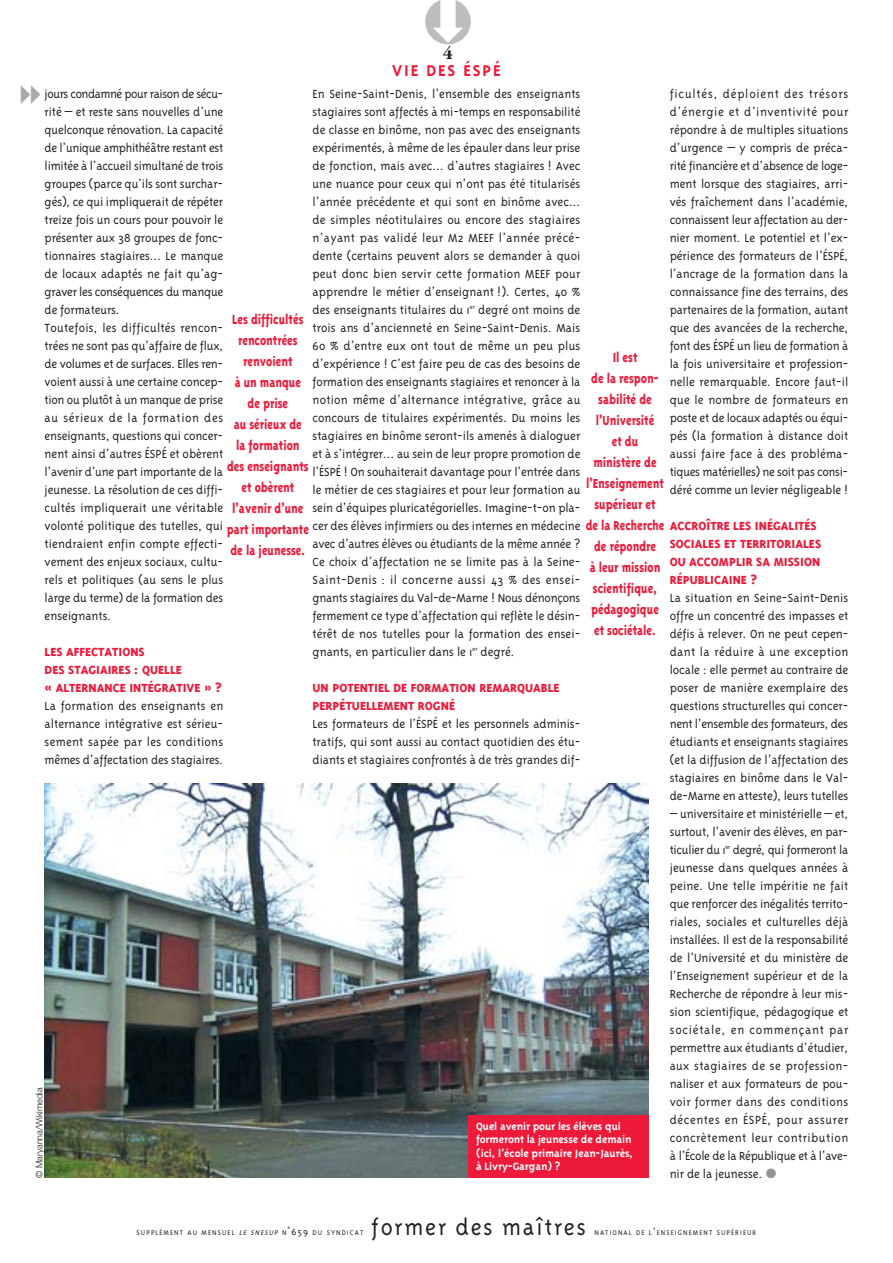
<style>
.page{position:relative;width:893px;height:1263px;background:#fff}
.page>*{position:absolute;margin:0;border:0;box-sizing:border-box;transform-origin:0 0}
.t1{font:300 25.5px "Triplex";letter-spacing:.07em;color:#231f20}
.t2{font:700 18px/16.2px "Triplex";letter-spacing:.1em;color:#ed1a3a;text-align:center}
.t3{font:800 15px/21px "Triplex";color:#ed1a3a;text-align:center;scale:.8 1}
.t4{font:300 13.5px/18px "Triplex";letter-spacing:-.005em;color:#231f20}
.t5{font:700 12px/13.5px "Triplex";letter-spacing:-.01em;color:#fff}
.t6{font:300 9px "Helvetica Neue";color:#231f20}
.t7{font:300 7.8px "Triplex";letter-spacing:.135em;color:#231f20}
.s1{font-family:"Garamond";color:#231f20}
.s2{font-weight:800;color:#ed1a3a}
.s3{color:#939598}
.s4{font-style:italic}
.s5{font-size:10.5px}
</style>
<div class="page">
<img style="left:45px;top:783px;width:603px;height:395px">
<div style="left:468px;top:1115px;width:180px;height:63px;background:#ed1a3a"></div>
<p class="t2" style="left:392px;top:47px;width:110px"><span class="s1">4<br></span>VIE DES ÉSPÉ</p>
<p class="t4" style="left:45px;top:86px;width:180px">jours condamné pour raison de sécu&shy;rité – et reste sans nouvelles d’une quelconque rénovation. La capacité de l’unique amphithéâtre restant est limitée à l’accueil simultané de trois groupes (parce qu’ils sont surchar&shy;gés), ce qui impliquerait de répéter treize fois un cours pour pouvoir le présenter aux 38 groupes de fonc&shy;tionnaires stagiaires… Le manque de locaux adaptés ne fait qu’ag&shy;graver les conséquences du manque de formateurs.<br>Toutefois, les difficultés rencon&shy;trées ne sont pas qu’affaire de flux, de volumes et de surfaces. Elles ren&shy;voient aussi à une certaine concep&shy;tion ou plutôt à un manque de prise au sérieux de la formation des enseignants, questions qui concer&shy;nent ainsi d’autres ÉSPÉ et obèrent l’avenir d’une part importante de la jeunesse. La résolution de ces diffi&shy;cultés impliquerait une véritable volonté politique des tutelles, qui tiendraient enfin compte effecti&shy;vement des enjeux sociaux, cultu&shy;rels et politiques (au sens le plus large du terme) de la formation des enseignants.</p>
<p class="t4" style="left:45px;top:644px;width:180px"><span class="s2">LES AFFECTATIONS<br>DES STAGIAIRES : QUELLE<br>« ALTERNANCE INTÉGRATIVE » ?<br></span>La formation des enseignants en alternance intégrative est sérieu&shy;sement sapée par les conditions mêmes d’affectation des stagiaires.</p>
<p class="t4" style="left:670px;top:86px;width:180px;text-align:justify">ficultés, déploient des trésors d’énergie et d’inventivité pour répondre à de multiples situations d’urgence – y compris de préca&shy;rité financière et d’absence de loge&shy;ment lorsque des stagiaires, arri&shy;vés fraîchement dans l’académie, connaissent leur affectation au der&shy;nier moment. Le potentiel et l’ex&shy;périence des formateurs de l’ÉSPÉ, l’ancrage de la formation dans la connaissance fine des terrains, des partenaires de la formation, autant que des avancées de la recherche, font des ÉSPÉ un lieu de formation à la fois universitaire et profession&shy;nelle remarquable. Encore faut-il que le nombre de formateurs en poste et de locaux adaptés ou équi&shy;pés (la formation à distance doit aussi faire face à des probléma&shy;tiques matérielles) ne soit pas consi&shy;déré comme un levier négligeable !</p>
<p class="t4" style="left:670px;top:518px;width:180px"><span class="s2">ACCROÎTRE LES INÉGALITÉS<br>SOCIALES ET TERRITORIALES<br>OU ACCOMPLIR SA MISSION<br>RÉPUBLICAINE ?<br></span>La situation en Seine-Saint-Denis offre un concentré des impasses et défis à relever. On ne peut cepen&shy;dant la réduire à une exception locale : elle permet au contraire de poser de manière exemplaire des questions structurelles qui concer&shy;nent l’ensemble des formateurs, des étudiants et enseignants stagiaires (et la diffusion de l’affectation des stagiaires en binôme dans le Val&shy;de-Marne en atteste), leurs tutelles</p>
<p class="t4" style="left:670px;top:806px;width:180px;text-align:justify">– universitaire et ministérielle – et, surtout, l’avenir des élèves, en par&shy;ticulier du 1<sup>er</sup> degré, qui formeront la jeunesse dans quelques années à peine. Une telle impéritie ne fait que renforcer des inégalités territo&shy;riales, sociales et culturelles déjà installées. Il est de la responsabilité de l’Université et du ministère de l’Enseignement supérieur et de la Recherche de répondre à leur mis&shy;sion scientifique, pédagogique et sociétale, en commençant par permettre aux étudiants d’étudier, aux stagiaires de se profession - naliser et aux formateurs de pou&shy;voir former dans des conditions décentes en ÉSPÉ, pour assurer concrètement leur contribution à l’École de la République et à l’ave-</p>
<p class="t4" style="left:313px;top:86px;width:269px;text-align:justify">En Seine-Saint-Denis, l’ensemble des enseignants stagiaires sont affectés à mi-temps en responsabilité de classe en binôme, non pas avec des enseignants expérimentés, à même de les épauler dans leur prise de fonction, mais avec… d’autres stagiaires ! Avec une nuance pour ceux qui n’ont pas été titularisés l’année précédente et qui sont en binôme avec… de simples néotitulaires ou encore des stagiaires n’ayant pas validé leur M2 MEEF l’année précé&shy;dente (certains peuvent alors se demander à quoi peut donc bien servir cette formation MEEF pour apprendre le métier d’enseignant !). Certes, 40 % des enseignants titulaires du 1<sup>er</sup> degré ont moins de trois ans d’ancienneté en Seine-Saint-Denis. Mais 60 % d’entre eux ont tout de même un peu plus d’expérience ! C’est faire peu de cas des besoins de formation des enseignants stagiaires et renoncer à la notion même d’alternance intégrative, grâce au concours de titulaires expérimentés. Du moins les stagiaires en binôme seront-ils amenés à dialoguer et à s’intégrer… au sein de leur propre promotion de l’ÉSPÉ ! On souhaiterait davantage pour l’entrée dans le métier de ces stagiaires et pour leur formation au sein d’équipes pluricatégorielles. Imagine-t-on pla&shy;cer des élèves infirmiers ou des internes en médecine avec d’autres élèves ou étudiants de la même année ?<br>Ce choix d’affectation ne se limite pas à la Seine-Saint-Denis : il concerne aussi 43 % des ensei&shy;gnants stagiaires du Val-de-Marne ! Nous dénonçons fermement ce type d’affectation qui reflète le désin&shy;térêt de nos tutelles pour la formation des ensei&shy;gnants, en particulier dans le 1<sup>er</sup> degré.</p>
<p class="t4" style="left:313px;top:680px;width:269px"><span class="s2">UN POTENTIEL DE FORMATION REMARQUABLE PERPÉTUELLEMENT ROGNÉ<br></span>Les formateurs de l’ÉSPÉ et les personnels adminis&shy;tratifs, qui sont aussi au contact quotidien des étu&shy;diants et stagiaires confrontés à de très grandes dif-</p>
<p class="t3" style="left:227px;top:310px;width:104px">Les difficultés rencontrées renvoient<br>à un manque de prise<br>au sérieux de<br>la formation des enseignants et obèrent l’avenir d’une part importante de la jeunesse.</p>
<p class="t3" style="left:586px;top:349px;width:100px">Il est<br>de la respon&shy;sabilité de l’Université<br>et du<br>ministère de l’Enseignement supérieur et<br>de la Recherche de répondre<br>à leur mission scientifique, pédagogique et sociétale.</p>
<p class="t6" style="left:34px;top:1178px;width:92px;rotate:-90deg">© Maryanna/Wikimedia</p>
<p class="t5" style="left:476px;top:1120px;width:158px">Quel avenir pour les élèves qui formeront la jeunesse de demain (ici, l’école primaire Jean-Jaurès, à Livry-Gargan) ?</p>
<p class="t4" style="left:670px;top:1166px;width:108px">nir de la jeunesse. <span class="s3">●</span></p>
<p class="t7" style="left:137px;top:1230px;width:228px">SUPPLÉMENT AU MENSUEL <span class="s4">LE SNESUP</span> N<span class="s5">˚659</span> DU SYNDICAT</p>
<p class="t1" style="left:371px;top:1218px;width:216px">former des maîtres</p>
<p class="t7" style="left:594px;top:1230px;width:163px">NATIONAL DE L<span class="s5">’</span>ENSEIGNEMENT SUPÉRIEUR</p>
</div>
